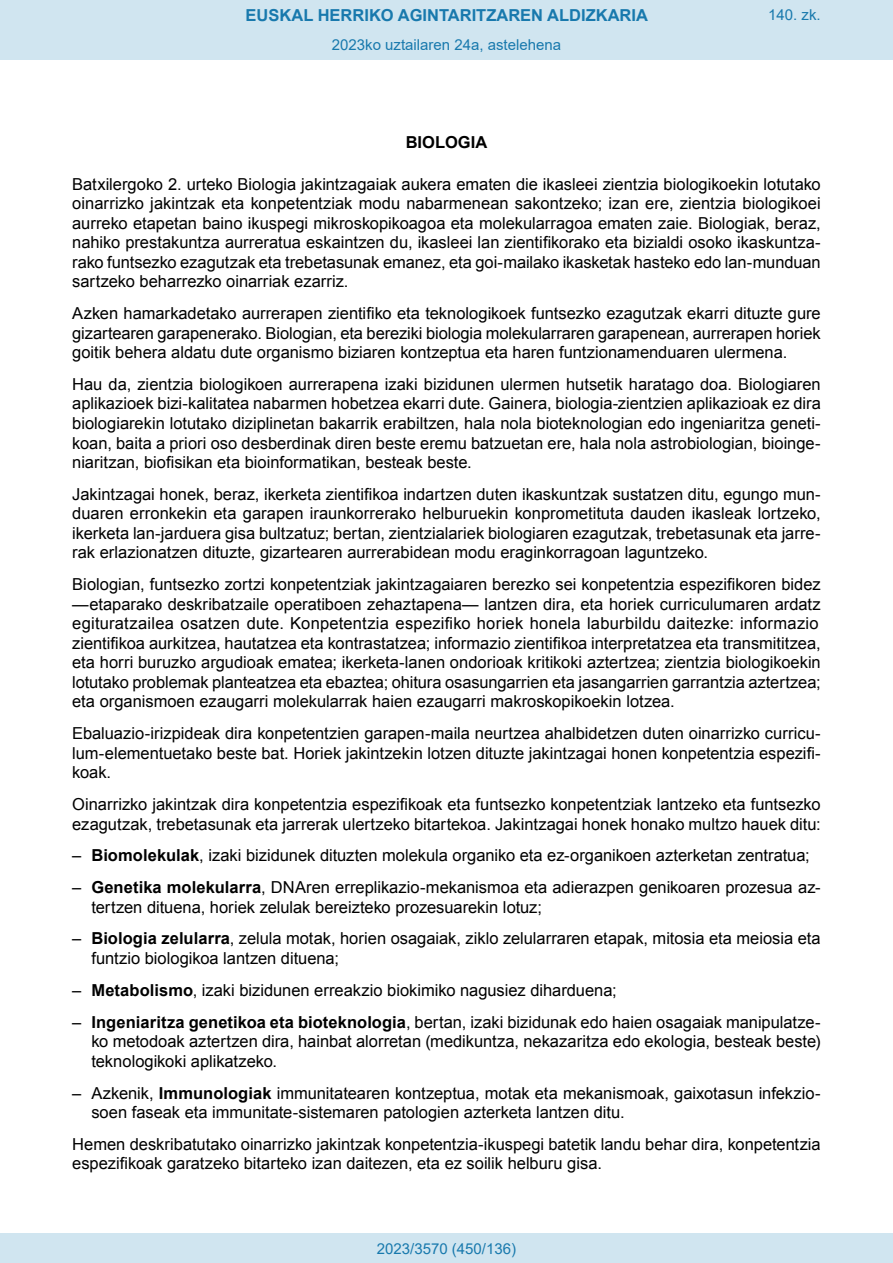
<style>
.page{position:relative;width:893px;height:1263px;background:#fff}
.page>*{position:absolute;margin:0;border:0;box-sizing:border-box;transform-origin:0 0}
.t1{font:16.5px/19.5px "Arial";color:#000;text-align:justify}
.t2{font:700 16.5px "Arial";color:#1879ad}
.t3{font:700 16.5px "Arial";color:#000}
.Paginacion_Centro{font:15px "Arial";color:#1879ad}
.s1{font-weight:700}
</style>
<div class="page">
<div style="left:0;top:0;width:893px;height:60px;background:#d0e5f0"></div>
<div style="left:0;top:1233px;width:893px;height:30px;background:#d0e5f0"></div>
<p class="t2" style="left:246px;top:3px;width:404px">EUSKAL HERRIKO AGINTARITZAREN ALDIZKARIA</p>
<p class="Paginacion_Centro" style="left:768px;top:5px;width:54px">140. zk.</p>
<p class="Paginacion_Centro" style="left:332px;top:35px;width:231px">2023ko uztailaren 24a, astelehena</p>
<p class="t3" style="left:406px;top:131px;width:83px">BIOLOGIA</p>
<p class="t1" style="left:72px;top:174px;width:750px">Batxilergoko 2. urteko Biologia jakintzagaiak aukera ematen die ikasleei zientzia biologikoekin lotutako oinarrizko jakintzak eta konpetentziak modu nabarmenean sakontzeko; izan ere, zientzia biologikoei aurreko etapetan baino ikuspegi mikroskopikoagoa eta molekularragoa ematen zaie. Biologiak, beraz, nahiko prestakuntza aurreratua eskaintzen du, ikasleei lan zientifikorako eta bizialdi osoko ikaskuntza&shy;rako funtsezko ezagutzak eta trebetasunak emanez, eta goi-mailako ikasketak hasteko edo lan-munduan sartzeko beharrezko oinarriak ezarriz.</p>
<p class="t1" style="left:72px;top:304px;width:750px">Azken hamarkadetako aurrerapen zientifiko eta teknologikoek funtsezko ezagutzak ekarri dituzte gure gizartearen garapenerako. Biologian, eta bereziki biologia molekularraren garapenean, aurrerapen horiek goitik behera aldatu dute organismo biziaren kontzeptua eta haren funtzionamenduaren ulermena.</p>
<p class="t1" style="left:72px;top:375px;width:750px">Hau da, zientzia biologikoen aurrerapena izaki bizidunen ulermen hutsetik haratago doa. Biologiaren aplikazioek bizi-kalitatea nabarmen hobetzea ekarri dute. Gainera, biologia-zientzien aplikazioak ez dira biologiarekin lotutako diziplinetan bakarrik erabiltzen, hala nola bioteknologian edo ingeniaritza geneti&shy;koan, baita a priori oso desberdinak diren beste eremu batzuetan ere, hala nola astrobiologian, bioinge&shy;niaritzan, biofisikan eta bioinformatikan, besteak beste.</p>
<p class="t1" style="left:72px;top:484px;width:750px">Jakintzagai honek, beraz, ikerketa zientifikoa indartzen duten ikaskuntzak sustatzen ditu, egungo mun&shy;duaren erronkekin eta garapen iraunkorrerako helburuekin konprometituta dauden ikasleak lortzeko, ikerketa lan-jarduera gisa bultzatuz; bertan, zientzialariek biologiaren ezagutzak, trebetasunak eta jarre&shy;rak erlazionatzen dituzte, gizartearen aurrerabidean modu eraginkorragoan laguntzeko.</p>
<p class="t1" style="left:72px;top:575px;width:750px;text-align:left">Biologian, funtsezko zortzi konpetentziak jakintzagaiaren berezko sei konpetentzia espezifikoren bidez —etaparako deskribatzaile operatiboen zehaztapena— lantzen dira, eta horiek curriculumaren ardatz egituratzailea osatzen dute. Konpetentzia espezifiko horiek honela laburbildu daitezke: informazio zientifikoa aurkitzea, hautatzea eta kontrastatzea; informazio zientifikoa interpretatzea eta transmititzea, eta horri buruzko argudioak ematea; ikerketa-lanen ondorioak kritikoki aztertzea; zientzia biologikoekin lotutako problemak planteatzea eta ebaztea; ohitura osasungarrien eta jasangarrien garrantzia aztertzea; eta organismoen ezaugarri molekularrak haien ezaugarri makroskopikoekin lotzea.</p>
<p class="t1" style="left:72px;top:724px;width:750px">Ebaluazio-irizpideak dira konpetentzien garapen-maila neurtzea ahalbidetzen duten oinarrizko curricu&shy;lum-elementuetako beste bat. Horiek jakintzekin lotzen dituzte jakintzagai honen konpetentzia espezifi&shy;koak.</p>
<p class="t1" style="left:72px;top:795px;width:750px">Oinarrizko jakintzak dira konpetentzia espezifikoak eta funtsezko konpetentziak lantzeko eta funtsezko ezagutzak, trebetasunak eta jarrerak ulertzeko bitartekoa. Jakintzagai honek honako multzo hauek ditu:</p>
<p class="t1" style="left:72px;top:846px;width:739px">– <span class="s1">Biomolekulak</span>, izaki bizidunek dituzten molekula organiko eta ez-organikoen azterketan zentratua;</p>
<p class="t1" style="left:91px;top:878px;width:731px;text-indent:-19px">– <span class="s1">Genetika molekularra</span>, DNAren erreplikazio-mekanismoa eta adierazpen genikoaren prozesua az&shy;tertzen dituena, horiek zelulak bereizteko prozesuarekin lotuz;</p>
<p class="t1" style="left:91px;top:929px;width:731px;text-indent:-19px">– <span class="s1">Biologia zelularra</span>, zelula motak, horien osagaiak, ziklo zelularraren etapak, mitosia eta meiosia eta funtzio biologikoa lantzen dituena;</p>
<p class="t1" style="left:72px;top:980px;width:546px">– <span class="s1">Metabolismo</span>, izaki bizidunen erreakzio biokimiko nagusiez diharduena;</p>
<p class="t1" style="left:91px;top:1012px;width:731px;text-indent:-19px">– <span class="s1">Ingeniaritza genetikoa eta bioteknologia</span>, bertan, izaki bizidunak edo haien osagaiak manipulatze&shy;ko metodoak aztertzen dira, hainbat alorretan (medikuntza, nekazaritza edo ekologia, besteak beste) teknologikoki aplikatzeko.</p>
<p class="t1" style="left:91px;top:1083px;width:731px;text-indent:-19px">– Azkenik, <span class="s1">Immunologiak</span> immunitatearen kontzeptua, motak eta mekanismoak, gaixotasun infekzio&shy;soen faseak eta immunitate-sistemaren patologien azterketa lantzen ditu.</p>
<p class="t1" style="left:72px;top:1134px;width:750px">Hemen deskribatutako oinarrizko jakintzak konpetentzia-ikuspegi batetik landu behar dira, konpetentzia espezifikoak garatzeko bitarteko izan daitezen, eta ez soilik helburu gisa.</p>
<p class="Paginacion_Centro" style="left:377px;top:1238px;width:141px">2023/3570 (450/136)</p>
</div>
